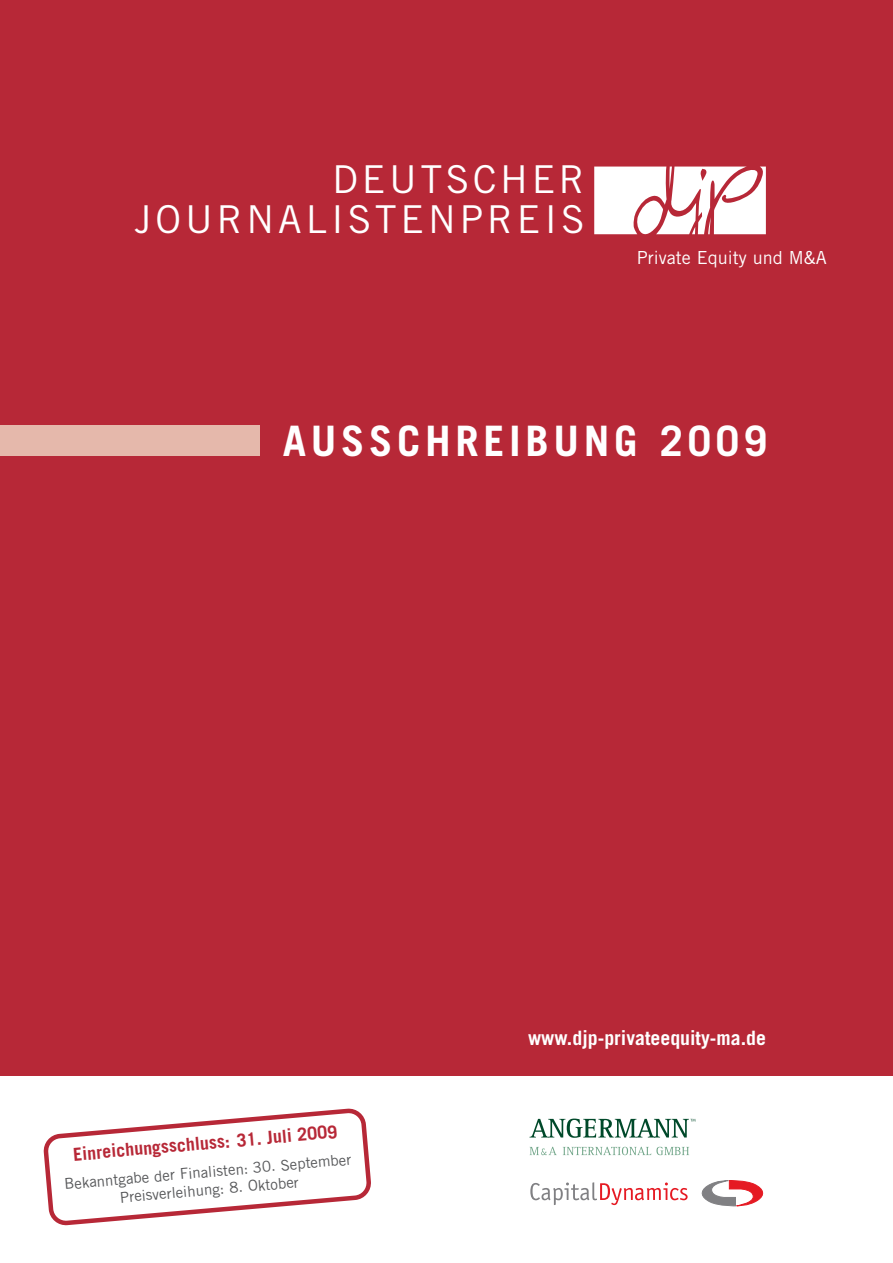
<style>
.page{position:relative;width:893px;height:1263px;background:#fff}
.page>*{position:absolute;margin:0;border:0;box-sizing:border-box;transform-origin:0 0}
.t1{font:700 42px "Trade Gothic";letter-spacing:.11em;color:#fff}
.t2{font:38.4px/40.3px "Trade Gothic";letter-spacing:.105em;color:#fff;text-align:right}
.t3{font:700 19.8px "Trade Gothic";color:#fff}
.t4{font:700 18px "Trade Gothic";color:#b72837}
.t5{font:18px "Trade Gothic";color:#fff}
.t6{font:15px/18px "Trade Gothic";color:#57585a;text-align:center}
</style>
<div class="page">
<div style="left:0;top:0;width:892px;height:1075px;background:#b72837"></div>
<div style="left:0;top:425px;width:259px;height:31px;background:#e5b8ab"></div>
<svg style="left:594px;top:166px;width:172px;height:69px;background:#f2d9db"></svg>
<svg style="left:529px;top:1119px;width:166px;height:19px"></svg>
<svg style="left:529px;top:1147px;width:28px;height:8px"></svg>
<svg style="left:563px;top:1147px;width:126px;height:8px"></svg>
<svg style="left:530px;top:1182px;width:157px;height:23px"></svg>
<svg style="left:701px;top:1180px;width:63px;height:27px"></svg>
<svg style="left:43px;top:1108px;width:328px;height:118px"></svg>
<h2 class="t2" style="left:135px;top:163px;width:451px">DEUTSCHER<br>JOURNALISTENPREIS</h2>
<p class="t5" style="left:637px;top:251px;width:192px">Private Equity und M&amp;A</p>
<h1 class="t1" style="left:283px;top:425px;width:486px">AUSSCHREIBUNG 2009</h1>
<p class="t4" style="left:73px;top:1148px;width:266px;rotate:-5deg">Einreichungsschluss: 31. Juli 2009</p>
<p class="t6" style="left:64px;top:1177px;width:289px;rotate:-5deg">Bekanntgabe der Finalisten: 30. September<br>Preisverleihung: 8. Oktober</p>
<h3 class="t3" style="left:528px;top:1031px;width:239px">www.djp-privateequity-ma.de</h3>
</div>
